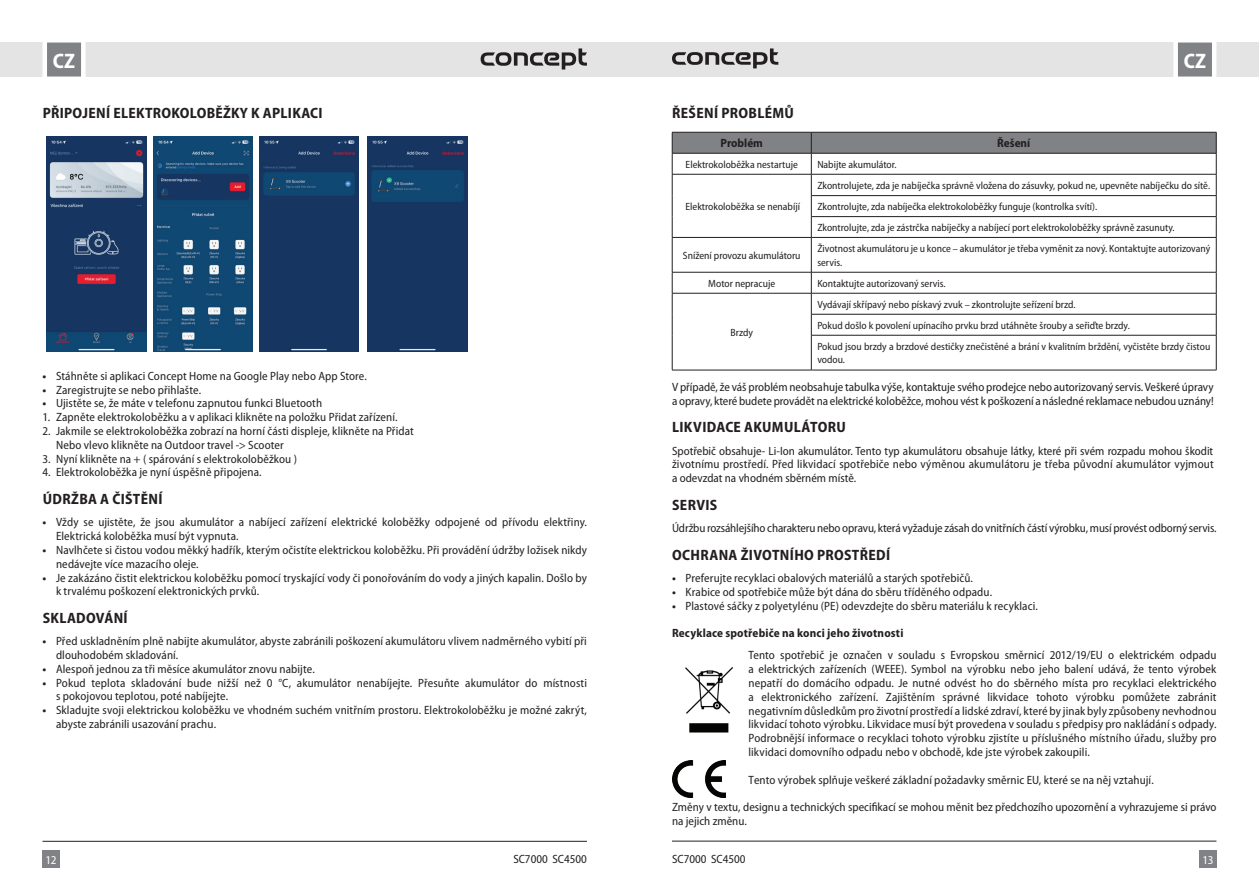
<style>
.page{position:relative;width:1259px;height:893px;background:#fff}
.page>*{position:absolute;margin:0;border:0;box-sizing:border-box;transform-origin:0 0}
.t1{font:700 semi-condensed 21px "Myriad Pro";color:#fff}
.t2{font:700 semi-condensed 15px "Myriad Pro";letter-spacing:.02em;color:#231f20}
.t3{font:semi-condensed 12px/13.8px "Myriad Pro";letter-spacing:.005em;color:#231f20}
.t4{font:700 semi-condensed 12px "Myriad Pro";letter-spacing:.015em;color:#231f20}
.t5{font:semi-condensed 12px "Myriad Pro";color:#fff}
.t6{font:semi-condensed 10.5px/21px "Myriad Pro";color:#231f20}
.s1{font-weight:700}
</style>
<div class="page">
<div style="left:629px;top:43px;width:630px;height:34px;background:#e4e4e4"></div>
<div style="left:0;top:43px;width:629px;height:34px;background:#e4e4e4"></div>
<div style="left:43px;top:850px;width:17px;height:17px;background:#808285"></div>
<div style="left:1199px;top:850px;width:17px;height:17px;background:#808285"></div>
<svg style="left:1171px;top:42px;width:47px;height:35px;background:#a3a4a6"></svg>
<svg style="left:40px;top:42px;width:48px;height:35px;background:#a4a6a8"></svg>
<hr style="left:672px;top:841px;width:544px;height:1px;background:#231f20">
<hr style="left:43px;top:841px;width:544px;height:1px;background:#231f20">
<svg style="left:672px;top:48px;width:106px;height:20px"></svg>
<svg style="left:480px;top:48px;width:107px;height:22px"></svg>
<svg style="left:672px;top:132px;width:545px;height:105px"></svg>
<hr style="left:672px;top:237px;width:139px;height:1px;background:#231f20">
<hr style="left:672px;top:238px;width:1px;height:34px;background:#231f20">
<hr style="left:811px;top:237px;width:405px;height:1px;background:#231f20">
<hr style="left:811px;top:238px;width:1px;height:34px;background:#231f20">
<hr style="left:1216px;top:238px;width:1px;height:34px;background:#231f20">
<hr style="left:672px;top:272px;width:139px;height:1px;background:#231f20">
<hr style="left:811px;top:272px;width:405px;height:1px;background:#231f20">
<hr style="left:672px;top:293px;width:139px;height:1px;background:#231f20">
<hr style="left:811px;top:293px;width:405px;height:1px;background:#231f20">
<svg style="left:672px;top:272px;width:1px;height:63px"></svg>
<hr style="left:811px;top:314px;width:405px;height:1px;background:#231f20">
<svg style="left:811px;top:272px;width:1px;height:63px"></svg>
<svg style="left:1216px;top:272px;width:1px;height:63px"></svg>
<hr style="left:672px;top:335px;width:1px;height:35px;background:#231f20">
<hr style="left:811px;top:335px;width:405px;height:1px;background:#231f20">
<hr style="left:811px;top:335px;width:1px;height:35px;background:#231f20">
<hr style="left:1216px;top:335px;width:1px;height:35px;background:#231f20">
<hr style="left:672px;top:370px;width:139px;height:1px;background:#231f20">
<hr style="left:811px;top:370px;width:405px;height:1px;background:#231f20">
<img style="left:685px;top:667px;width:48px;height:66px">
<img style="left:672px;top:760px;width:53px;height:37px">
<img style="left:47px;top:136px;width:99px;height:215px">
<img style="left:153px;top:136px;width:99px;height:215px">
<img style="left:259px;top:136px;width:100px;height:215px">
<img style="left:368px;top:136px;width:99px;height:215px">
<h1 class="t1" style="left:53px;top:48px;width:24px">CZ</h1>
<h1 class="t1" style="left:1183px;top:48px;width:24px">CZ</h1>
<p class="t2" style="left:43px;top:103px;width:281px">PŘIPOJENÍ ELEKTROKOLOBĚŽKY K APLIKACI</p>
<p class="t2" style="left:672px;top:103px;width:123px">ŘEŠENÍ PROBLÉMŮ</p>
<p class="t4" style="left:720px;top:135px;width:44px">Problém</p>
<p class="t4" style="left:997px;top:135px;width:35px">Řešení</p>
<p class="t6" style="left:685px;top:154px;width:114px">Elektrokoloběžka nestartuje</p>
<p class="t6" style="left:817px;top:154px;width:81px">Nabijte akumulátor.</p>
<p class="t6" style="left:685px;top:196px;width:116px">Elektrokoloběžka se nenabíjí</p>
<p class="t6" style="left:817px;top:175px;width:394px">Zkontrolujete, zda je nabíječka správně vložena do zásuvky, pokud ne, upevněte nabíječku do sítě.<br>Zkontrolujte, zda nabíječka elektrokoloběžky funguje (kontrolka svítí).<br>Zkontrolujte, zda je zástrčka nabíječky a nabíjecí port elektrokoloběžky správně zasunuty.</p>
<p class="t3" style="left:43px;top:369px;width:326px"><span class="s1">•</span> Stáhněte si aplikaci Concept Home na Google Play nebo App Store.</p>
<p class="t3" style="left:43px;top:382px;width:160px"><span class="s1">•</span> Zaregistrujte se nebo přihlašte.</p>
<p class="t3" style="left:43px;top:396px;width:281px"><span class="s1">•</span> Ujistěte se, že máte v telefonu zapnutou funkci Bluetooth</p>
<p class="t3" style="left:43px;top:410px;width:356px">1. Zapněte elektrokoloběžku a v aplikaci klikněte na položku Přidat zařízení.</p>
<p class="t3" style="left:56px;top:424px;width:359px;text-indent:-14px">2. Jakmile se elektrokoloběžka zobrazí na horní části displeje, klikněte na Přidat<br>Nebo vlevo klikněte na Outdoor travel -&gt; Scooter</p>
<p class="t3" style="left:43px;top:451px;width:256px">3. Nyní klikněte na + ( spárování s elektrokoloběžkou )</p>
<p class="t3" style="left:43px;top:465px;width:221px">4. Elektrokoloběžka je nyní úspěšně připojena.</p>
<p class="t2" style="left:43px;top:489px;width:121px">ÚDRŽBA A ČIŠTĚNÍ</p>
<p class="t3" style="left:56px;top:515px;width:532px;text-indent:-14px"><span class="s1">•</span> Vždy se ujistěte, že jsou akumulátor a nabíjecí zařízení elektrické koloběžky odpojené od přívodu elektřiny.<br>Elektrická koloběžka musí být vypnuta.</p>
<p class="t3" style="left:56px;top:543px;width:532px;text-indent:-14px"><span class="s1">•</span> Navlhčete si čistou vodou měkký hadřík, kterým očistíte elektrickou koloběžku. Při provádění údržby ložisek nikdy nedávejte více mazacího oleje.</p>
<p class="t3" style="left:56px;top:570px;width:532px;text-indent:-14px"><span class="s1">•</span> Je zakázáno čistit elektrickou koloběžku pomocí tryskající vody či ponořováním do vody a jiných kapalin. Došlo by k trvalému poškození elektronických prvků.</p>
<p class="t2" style="left:43px;top:608px;width:87px">SKLADOVÁNÍ</p>
<p class="t3" style="left:56px;top:634px;width:532px;text-indent:-14px"><span class="s1">•</span> Před uskladněním plně nabijte akumulátor, abyste zabránili poškození akumulátoru vlivem nadměrného vybití při dlouhodobém skladování.</p>
<p class="t3" style="left:43px;top:662px;width:274px"><span class="s1">•</span> Alespoň jednou za tři měsíce akumulátor znovu nabijte.</p>
<p class="t3" style="left:56px;top:675px;width:532px;text-indent:-14px"><span class="s1">•</span> Pokud teplota skladování bude nižší než 0 °C, akumulátor nenabíjejte. Přesuňte akumulátor do místnosti s pokojovou teplotou, poté nabíjejte.</p>
<p class="t3" style="left:56px;top:703px;width:532px;text-indent:-14px"><span class="s1">•</span> Skladujte svoji elektrickou koloběžku ve vhodném suchém vnitřním prostoru. Elektrokoloběžku je možné zakrýt, abyste zabránili usazování prachu.</p>
<p class="t6" style="left:683px;top:245px;width:119px">Snížení provozu akumulátoru</p>
<p class="t6" style="left:817px;top:241px;width:394px;line-height:13.8px">Životnost akumulátoru je u konce – akumulátor je třeba vyměnit za nový. Kontaktujte autorizovaný servis.</p>
<p class="t6" style="left:708px;top:272px;width:68px">Motor nepracuje</p>
<p class="t6" style="left:817px;top:272px;width:130px">Kontaktujte autorizovaný servis.</p>
<p class="t6" style="left:730px;top:321px;width:24px">Brzdy</p>
<p class="t6" style="left:817px;top:293px;width:394px">Vydávají skřípavý nebo pískavý zvuk – zkontrolujte seřízení brzd.<br>Pokud došlo k povolení upínacího prvku brzd utáhněte šrouby a seřiďte brzdy.<br>Pokud jsou brzdy a brzdové destičky znečistěné a brání v kvalitním brždění, vyčistěte brzdy čistou</p>
<p class="t6" style="left:817px;top:349px;width:29px">vodou.</p>
<p class="t3" style="left:672px;top:380px;width:543px">V případě, že váš problém neobsahuje tabulka výše, kontaktuje svého prodejce nebo autorizovaný servis. Veškeré úpravy a opravy, které budete provádět na elektrické koloběžce, mohou vést k poškození a následné reklamace nebudou uznány!</p>
<p class="t2" style="left:672px;top:417px;width:175px">LIKVIDACE AKUMULÁTORU</p>
<p class="t3" style="left:672px;top:443px;width:543px;text-align:justify">Spotřebič obsahuje- Li-Ion akumulátor. Tento typ akumulátoru obsahuje látky, které při svém rozpadu mohou škodit životnímu prostředí. Před likvidací spotřebiče nebo výměnou akumulátoru je třeba původní akumulátor vyjmout a odevzdat na vhodném sběrném místě.</p>
<p class="t2" style="left:672px;top:495px;width:47px">SERVIS</p>
<p class="t3" style="left:672px;top:521px;width:546px">Údržbu rozsáhlejšího charakteru nebo opravu, která vyžaduje zásah do vnitřních částí výrobku, musí provést odborný servis.</p>
<p class="t2" style="left:672px;top:545px;width:220px">OCHRANA ŽIVOTNÍHO PROSTŘEDÍ</p>
<p class="t3" style="left:672px;top:571px;width:302px"><span class="s1">•</span> Preferujte recyklaci obalových materiálů a starých spotřebičů.</p>
<p class="t3" style="left:672px;top:585px;width:322px"><span class="s1">•</span> Krabice od spotřebiče může být dána do sběru tříděného odpadu.</p>
<p class="t3" style="left:672px;top:598px;width:367px"><span class="s1">•</span> Plastové sáčky z polyetylénu (PE) odevzdejte do sběru materiálu k recyklaci.</p>
<p class="t4" style="left:672px;top:625px;width:233px">Recyklace spotřebiče na konci jeho životnosti</p>
<p class="t3" style="left:748px;top:648px;width:469px;text-align:justify">Tento spotřebič je označen v souladu s Evropskou směrnicí 2012/19/EU o elektrickém odpadu a elektrických zařízeních (WEEE). Symbol na výrobku nebo jeho balení udává, že tento výrobek nepatří do domácího odpadu. Je nutné odvést ho do sběrného místa pro recyklaci elektrického a elektronického zařízení. Zajištěním správné likvidace tohoto výrobku pomůžete zabránit negativním důsledkům pro životní prostředí a lidské zdraví, které by jinak byly způsobeny nevhodnou likvidací tohoto výrobku. Likvidace musí být provedena v souladu s předpisy pro nakládání s odpady.<br>Podrobnější informace o recyklaci tohoto výrobku zjistíte u příslušného místního úřadu, služby pro likvidaci domovního odpadu nebo v obchodě, kde jste výrobek zakoupili.</p>
<p class="t3" style="left:748px;top:772px;width:407px">Tento výrobek splňuje veškeré základní požadavky směrnic EU, které se na něj vztahují.</p>
<p class="t3" style="left:672px;top:800px;width:546px">Změny v textu, designu a technických specifikací se mohou měnit bez předchozího upozornění a vyhrazujeme si právo na jejich změnu.</p>
<p class="t5" style="left:46px;top:852px;width:12px">12</p>
<p class="t3" style="left:513px;top:851px;width:75px">SC7000 SC4500</p>
<p class="t3" style="left:672px;top:851px;width:75px">SC7000 SC4500</p>
<p class="t5" style="left:1202px;top:852px;width:12px">13</p>
</div>
